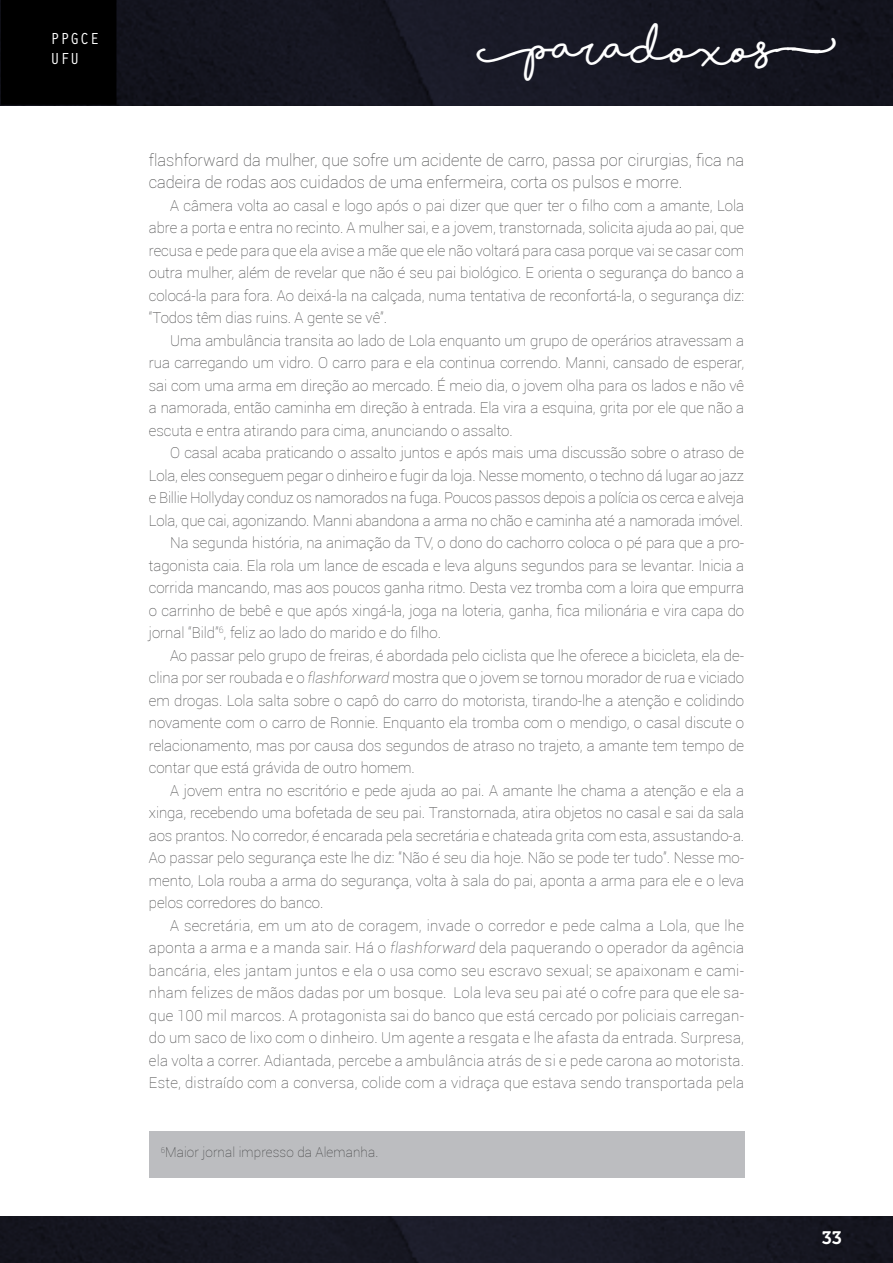
<style>
.page{position:relative;width:893px;height:1263px;background:#fff}
.page>*{position:absolute;margin:0;border:0;box-sizing:border-box;transform-origin:0 0}
.t1{font:700 42px "Shorelines Script";color:#fff}
.t2{font:18px "Museo 700";color:#fff}
.Texto{font:100 16.5px/22.5px "Roboto";color:#3e3e3f}
.t3{font:16.5px/19.8px "Orator Std";color:#fff}
.Texto-2{font:100 15px/22.5px "Roboto";color:#3e3e3f;text-align:justify}
.Texto_do_box{font:100 13.5px "Roboto";letter-spacing:.01em;color:#3e3e3f}
.s1{font-style:italic}
</style>
<div class="page">
<img style="left:0;top:1217px;width:893px;height:46px">
<div style="left:0;top:0;width:893px;height:105px;background:#151621"></div>
<div style="left:1px;top:0;width:115px;height:105px;background:#000"></div>
<div style="left:149px;top:1131px;width:596px;height:47px;background:#bcbdc0"></div>
<p class="t3" style="left:50px;top:28px;width:51px">PPGCE<br>UFU</p>
<h1 class="t1" style="left:477px;top:32px;width:361px">[Paradoxos]</h1>
<p class="Texto" style="left:149px;top:148px;width:597px">flashforward da mulher, que sofre um acidente de carro, passa por cirurgias, fica na cadeira de rodas aos cuidados de uma enfermeira, corta os pulsos e morre.</p>
<p class="Texto-2" style="left:149px;top:193px;width:597px;text-indent:21px">A câmera volta ao casal e logo após o pai dizer que quer ter o filho com a amante, Lola abre a porta e entra no recinto. A mulher sai, e a jovem, transtornada, solicita ajuda ao pai, que recusa e pede para que ela avise a mãe que ele não voltará para casa porque vai se casar com outra mulher, além de revelar que não é seu pai biológico. E orienta o segurança do banco a colocá-la para fora. Ao deixá-la na calçada, numa tentativa de reconfortá-la, o segurança diz: “Todos têm dias ruins. A gente se vê”.</p>
<p class="Texto-2" style="left:149px;top:328px;width:597px;text-indent:21px">Uma ambulância transita ao lado de Lola enquanto um grupo de operários atravessam a rua carregando um vidro. O carro para e ela continua correndo. Manni, cansado de esperar, sai com uma arma em direção ao mercado. É meio dia, o jovem olha para os lados e não vê a namorada, então caminha em direção à entrada. Ela vira a esquina, grita por ele que não a escuta e entra atirando para cima, anunciando o assalto.</p>
<p class="Texto-2" style="left:149px;top:441px;width:597px;text-indent:21px">O casal acaba praticando o assalto juntos e após mais uma discussão sobre o atraso de Lola, eles conseguem pegar o dinheiro e fugir da loja. Nesse momento, o techno dá lugar ao jazz e Billie Hollyday conduz os namorados na fuga. Poucos passos depois a polícia os cerca e alveja Lola, que cai, agonizando. Manni abandona a arma no chão e caminha até a namorada imóvel.</p>
<p class="Texto-2" style="left:149px;top:531px;width:597px;text-indent:21px">Na segunda história, na animação da TV, o dono do cachorro coloca o pé para que a pro&shy;tagonista caia. Ela rola um lance de escada e leva alguns segundos para se levantar. Inicia a corrida mancando, mas aos poucos ganha ritmo. Desta vez tromba com a loira que empurra o carrinho de bebê e que após xingá-la, joga na loteria, ganha, fica milionária e vira capa do jornal “Bild”<sup>6</sup>, feliz ao lado do marido e do filho.</p>
<p class="Texto-2" style="left:149px;top:643px;width:597px;text-indent:21px">Ao passar pelo grupo de freiras, é abordada pelo ciclista que lhe oferece a bicicleta, ela de&shy;clina por ser roubada e o <span class="s1">flashforward</span> mostra que o jovem se tornou morador de rua e viciado em drogas. Lola salta sobre o capô do carro do motorista, tirando-lhe a atenção e colidindo novamente com o carro de Ronnie. Enquanto ela tromba com o mendigo, o casal discute o relacionamento, mas por causa dos segundos de atraso no trajeto, a amante tem tempo de contar que está grávida de outro homem.</p>
<p class="Texto-2" style="left:149px;top:778px;width:597px;text-indent:21px">A jovem entra no escritório e pede ajuda ao pai. A amante lhe chama a atenção e ela a xinga, recebendo uma bofetada de seu pai. Transtornada, atira objetos no casal e sai da sala aos prantos. No corredor, é encarada pela secretária e chateada grita com esta, assustando-a.<br>Ao passar pelo segurança este lhe diz: “Não é seu dia hoje. Não se pode ter tudo”. Nesse mo&shy;mento, Lola rouba a arma do segurança, volta à sala do pai, aponta a arma para ele e o leva pelos corredores do banco.</p>
<p class="Texto-2" style="left:149px;top:913px;width:597px;text-indent:21px">A secretária, em um ato de coragem, invade o corredor e pede calma a Lola, que lhe aponta a arma e a manda sair. Há o <span class="s1">flashforward</span> dela paquerando o operador da agência bancária, eles jantam juntos e ela o usa como seu escravo sexual; se apaixonam e cami&shy;nham felizes de mãos dadas por um bosque. Lola leva seu pai até o cofre para que ele sa&shy;que 100 mil marcos. A protagonista sai do banco que está cercado por policiais carregan&shy;do um saco de lixo com o dinheiro. Um agente a resgata e lhe afasta da entrada. Surpresa, ela volta a correr. Adiantada, percebe a ambulância atrás de si e pede carona ao motorista.<br>Este, distraído com a conversa, colide com a vidraça que estava sendo transportada pela</p>
<p class="Texto_do_box" style="left:161px;top:1143px;width:219px"><sup>6</sup>Maior jornal impresso da Alemanha.</p>
<p class="t2" style="left:822px;top:1227px;width:22px">33</p>
</div>
